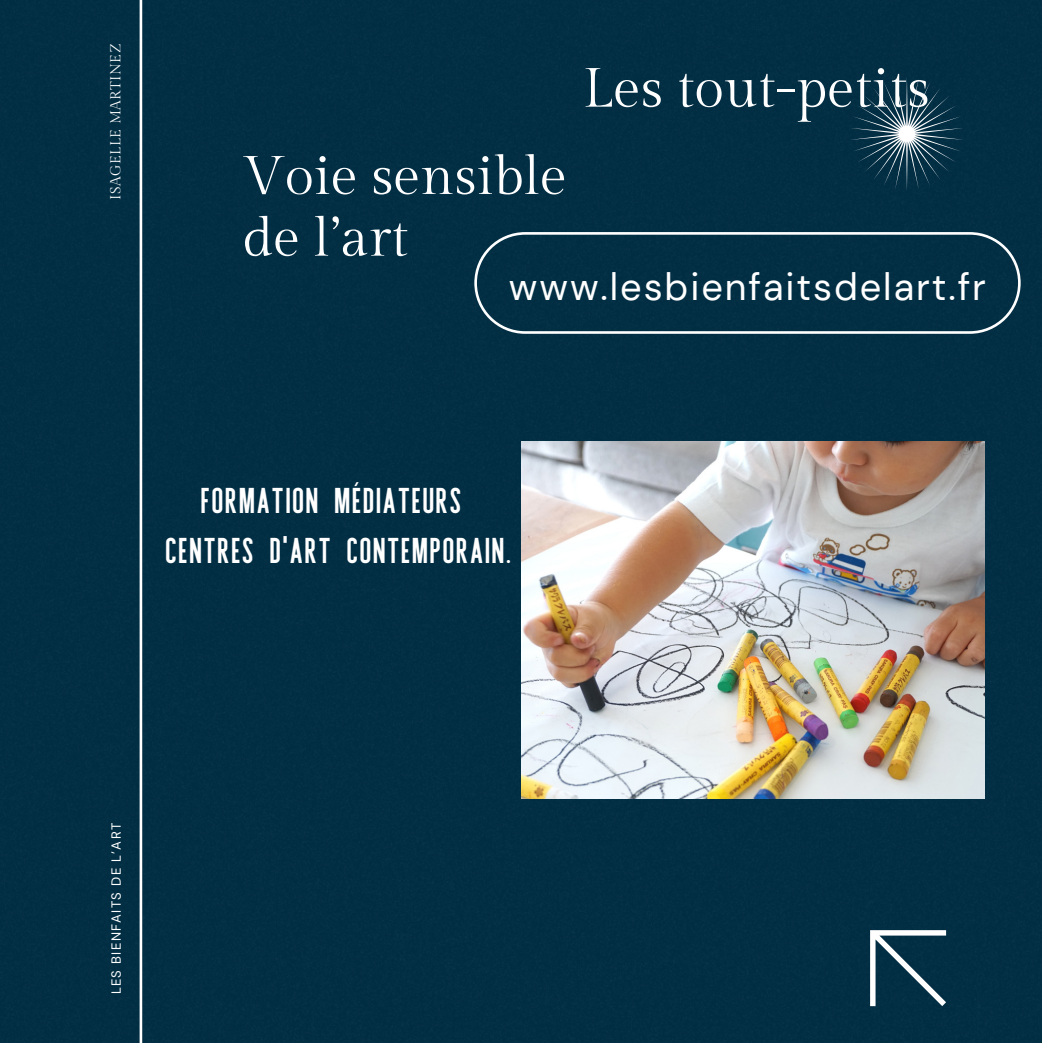
<style>
.page{position:relative;width:1042px;height:1043px;background:#fff}
.page>*{position:absolute;margin:0;border:0;box-sizing:border-box;transform-origin:0 0}
.t1{font:55.12px "Gilda Display";color:#fff}
.t2{font:54.07px/61.6px "Gilda Display";color:#fff}
.t3{font:37.98px "DM Sans";letter-spacing:.05em;color:#fff}
.t4{font:35.88px "Prague";color:#fff}
.t5{font:14.53px "Gilda Display";letter-spacing:.03em;color:#fff}
.t6{font:13.12px "DM Sans";letter-spacing:.1em;color:#fff}
</style>
<div class="page">
<div style="left:0;top:0;width:1041px;height:1042px;background:#032e44"></div>
<hr style="left:139px;top:0;width:3px;height:1042px;background:#fff">
<div style="left:474px;top:232px;width:546px;height:101px;background:#032e44"></div>
<svg style="left:869px;top:929px;width:76px;height:76px"></svg>
<svg style="left:849px;top:77px;width:114px;height:114px;background:#1e4558"></svg>
<img style="left:521px;top:441px;width:463px;height:357px">
<p class="t5" style="left:107px;top:200px;width:157px;rotate:-90deg">ISAGELLE MARTINEZ</p>
<p class="t1" style="left:582px;top:57px;width:348px">Les tout-petits</p>
<p class="t2" style="left:243px;top:147px;width:325px">Voie sensible de l’art</p>
<p class="t3" style="left:509px;top:262px;width:478px">www.lesbienfaitsdelart.fr</p>
<p class="t4" style="left:200px;top:477px;width:264px">FORMATION MÉDIATEURS</p>
<p class="t4" style="left:164px;top:526px;width:349px">CENTRES D'ART CONTEMPORAIN.</p>
<p class="t6" style="left:108px;top:994px;width:173px;rotate:-90deg">LES BIENFAITS DE L’ART</p>
</div>
